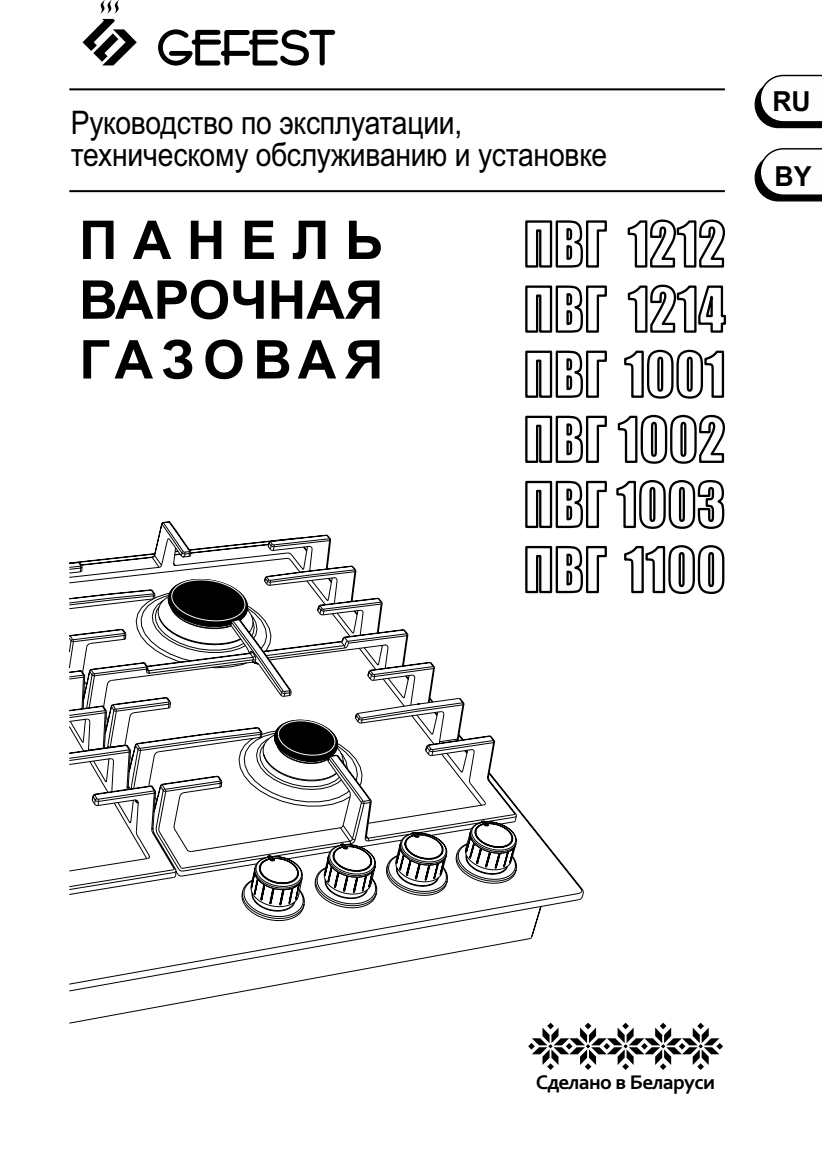
<style>
.page{position:relative;width:822px;height:1163px;background:#fff}
.page>*{position:absolute;margin:0;border:0;box-sizing:border-box;transform-origin:0 0}
.t1{font:700 53.4px/59.8px "Arial";letter-spacing:.13em;color:#000002;text-align:justify}
.t2{font:32.4px/31.8px "Arial";letter-spacing:-.01em;color:#000;scale:.87 1}
.t3{font:700 27.6px "Arial";color:#000;scale:.96 1}
.t4{font:700 20.8px "Corbel";letter-spacing:-.035em;color:#000}
</style>
<div class="page">
<svg style="left:82px;top:0;width:253px;height:66px"></svg>
<hr style="left:69px;top:88px;width:656px;height:2px;background:#000">
<svg style="left:528px;top:1022px;width:195px;height:47px"></svg>
<svg style="left:525px;top:220px;width:82px;height:48px"></svg>
<svg style="left:627px;top:219px;width:98px;height:49px"></svg>
<svg style="left:525px;top:285px;width:82px;height:48px"></svg>
<svg style="left:627px;top:284px;width:99px;height:49px"></svg>
<svg style="left:525px;top:350px;width:82px;height:48px"></svg>
<svg style="left:624px;top:349px;width:101px;height:50px"></svg>
<svg style="left:525px;top:415px;width:82px;height:48px"></svg>
<svg style="left:617px;top:414px;width:108px;height:50px"></svg>
<svg style="left:525px;top:480px;width:82px;height:49px"></svg>
<svg style="left:616px;top:480px;width:109px;height:49px"></svg>
<svg style="left:586px;top:545px;width:21px;height:49px"></svg>
<svg style="left:624px;top:545px;width:101px;height:49px"></svg>
<svg style="left:754px;top:74px;width:68px;height:55px"></svg>
<svg style="left:754px;top:148px;width:68px;height:54px"></svg>
<hr style="left:69px;top:190px;width:656px;height:2px;background:#000">
<svg style="left:68px;top:520px;width:464px;height:503px"></svg>
<svg style="left:268px;top:534px;width:58px;height:346px"></svg>
<svg style="left:326px;top:534px;width:257px;height:405px"></svg>
<svg style="left:459px;top:814px;width:125px;height:124px"></svg>
<svg style="left:167px;top:578px;width:81px;height:48px"></svg>
<p class="t2" style="left:71px;top:110px;width:618px">Руководство по эксплуатации, техническому обслуживанию и установке</p>
<p class="t1" style="left:79px;top:210px;width:306px">ПАНЕЛЬ ВАРОЧНАЯ ГАЗОВАЯ</p>
<p class="t3" style="left:772px;top:85px;width:42px">RU</p>
<p class="t3" style="left:775px;top:160px;width:40px">BY</p>
<p class="t4" style="left:536px;top:1074px;width:181px">Сделано в Бел ра уси</p>
</div>
